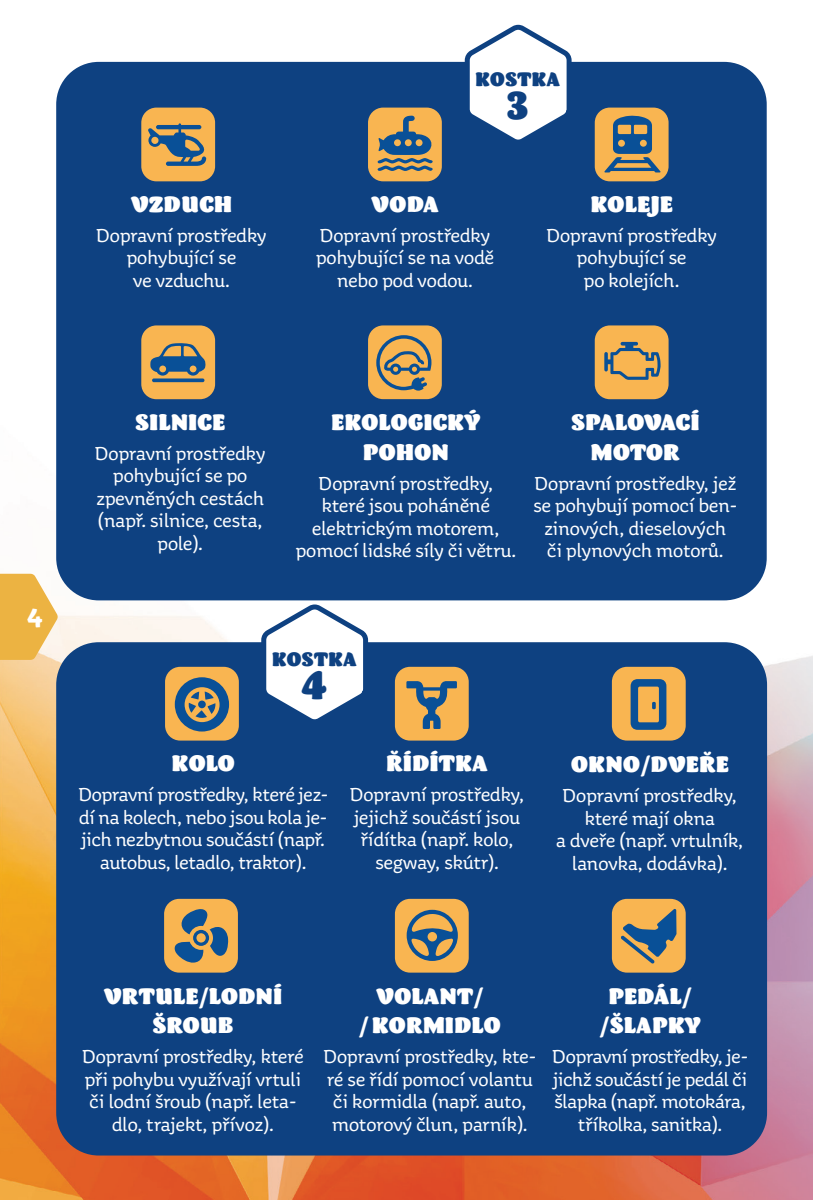
<style>
.page{position:relative;width:813px;height:1200px;background:#fff}
.page>*{position:absolute;margin:0;border:0;box-sizing:border-box;transform-origin:0 0}
.t1{font:37.5px "Barricada Pro";color:#0e4181}
.t2{font:700 30px "Aniuk";color:#fff}
.t3{font:23px/30px "Barricada Pro";letter-spacing:.025em;color:#fff;text-align:center}
.t4{font:23px/30px "Barricada Pro";letter-spacing:.005em;color:#fff;text-align:center}
.t5{font:20.5px/22.5px "Aniuk";color:#fff;text-align:center}
.t6{font:20px "Barricada Pro";letter-spacing:.025em;color:#0e4181}
</style>
<div class="page">
<img style="left:0;top:61px;width:812px;height:1139px">
<div style="left:56px;top:642px;width:711px;height:514px;background:#0e4181;border-radius:43px"></div>
<div style="left:56px;top:62px;width:710px;height:538px;background:#0e4181;border-radius:43px"></div>
<div style="left:165px;top:667px;width:74px;height:74px;background:#f9b551;border-radius:15px"></div>
<svg style="left:175px;top:677px;width:54px;height:55px"></svg>
<div style="left:164px;top:899px;width:74px;height:74px;background:#f9b551;border-radius:15px"></div>
<svg style="left:174px;top:909px;width:54px;height:54px"></svg>
<div style="left:395px;top:667px;width:73px;height:74px;background:#f9b551;border-radius:15px"></div>
<svg style="left:406px;top:681px;width:51px;height:48px"></svg>
<div style="left:395px;top:899px;width:73px;height:74px;background:#f9b551;border-radius:15px"></div>
<svg style="left:406px;top:910px;width:52px;height:51px"></svg>
<div style="left:612px;top:667px;width:73px;height:74px;background:#f9b551;border-radius:15px"></div>
<svg style="left:630px;top:679px;width:36px;height:51px"></svg>
<div style="left:612px;top:899px;width:73px;height:74px;background:#f9b551;border-radius:15px"></div>
<svg style="left:621px;top:909px;width:55px;height:55px"></svg>
<div style="left:141px;top:108px;width:74px;height:73px;background:#f9b551;border-radius:15px"></div>
<svg style="left:148px;top:123px;width:59px;height:43px"></svg>
<div style="left:141px;top:325px;width:74px;height:74px;background:#f9b551;border-radius:15px"></div>
<svg style="left:152px;top:378px;width:52px;height:4px"></svg>
<svg style="left:150px;top:343px;width:56px;height:33px"></svg>
<div style="left:368px;top:108px;width:74px;height:73px;background:#f9b551;border-radius:15px"></div>
<svg style="left:377px;top:116px;width:55px;height:55px"></svg>
<div style="left:368px;top:325px;width:74px;height:74px;background:#f9b551;border-radius:15px"></div>
<svg style="left:376px;top:335px;width:55px;height:56px"></svg>
<div style="left:594px;top:108px;width:74px;height:73px;background:#f9b551;border-radius:15px"></div>
<svg style="left:604px;top:116px;width:56px;height:57px"></svg>
<div style="left:594px;top:325px;width:74px;height:74px;background:#f9b551;border-radius:15px"></div>
<svg style="left:604px;top:342px;width:56px;height:38px"></svg>
<svg style="left:461px;top:24px;width:115px;height:116px"></svg>
<svg style="left:258px;top:601px;width:114px;height:119px"></svg>
<svg style="left:0;top:574px;width:58px;height:86px;background:#efc065"></svg>
<p class="t3" style="left:131px;top:189px;width:102px">VZDUCH</p>
<p class="t5" style="left:96px;top:224px;width:172px">Dopravní prostředky pohybující se<br>ve vzduchu.</p>
<p class="t6" style="left:475px;top:67px;width:86px">KOSTKA</p>
<h1 class="t1" style="left:507px;top:79px;width:23px">3</h1>
<p class="t3" style="left:371px;top:189px;width:68px">VODA</p>
<p class="t5" style="left:316px;top:224px;width:179px">Dopravní prostředky pohybující se na vodě nebo pod vodou.</p>
<p class="t3" style="left:590px;top:189px;width:83px">KOLEJE</p>
<p class="t5" style="left:546px;top:224px;width:172px">Dopravní prostředky pohybující se<br>po kolejích.</p>
<h2 class="t2" style="left:27px;top:595px;width:17px">4</h2>
<p class="t3" style="left:135px;top:407px;width:91px">SILNICE</p>
<p class="t5" style="left:95px;top:442px;width:172px">Dopravní prostředky pohybující se po zpevněných cestách (např. silnice, cesta, pole).</p>
<p class="t3" style="left:331px;top:407px;width:150px">EKOLOGICKÝ<br>POHON</p>
<p class="t5" style="left:296px;top:472px;width:222px">Dopravní prostředky, které jsou poháněné elektrickým motorem, pomocí lidské síly či větru.</p>
<p class="t4" style="left:571px;top:407px;width:129px">SPALOVACÍ<br>MOTOR</p>
<p class="t5" style="left:533px;top:472px;width:205px">Dopravní prostředky, jež se pohybují pomocí ben&shy;zinových, dieselových<br>či plynových motorů.</p>
<p class="t6" style="left:272px;top:647px;width:86px">KOSTKA</p>
<h1 class="t1" style="left:302px;top:658px;width:27px">4</h1>
<p class="t3" style="left:172px;top:749px;width:64px">KOLO</p>
<p class="t5" style="left:78px;top:783px;width:251px">Dopravní prostředky, které jez&shy;dí na kolech, nebo jsou kola je&shy;jich nezbytnou součástí (např. autobus, letadlo, traktor).</p>
<p class="t3" style="left:386px;top:749px;width:103px">ŘÍDÍTKA</p>
<p class="t5" style="left:350px;top:783px;width:176px">Dopravní prostředky, jejichž součástí jsou řídítka (např. kolo, segway, skútr).</p>
<p class="t3" style="left:571px;top:749px;width:159px">OKNO/DVEŘE</p>
<p class="t5" style="left:556px;top:784px;width:189px">Dopravní prostředky, které mají okna<br>a dveře (např. vrtulník, lanovka, dodávka).</p>
<p class="t3" style="left:104px;top:981px;width:179px">VRTULE/LODNÍ<br>ŠROUB</p>
<p class="t5" style="left:82px;top:1045px;width:223px">Dopravní prostředky, které při pohybu využívají vrtuli či lodní šroub (např. leta&shy;dlo, trajekt, přívoz).</p>
<p class="t3" style="left:359px;top:981px;width:143px">VOLANT/<br>/ KORMIDLO</p>
<p class="t5" style="left:323px;top:1045px;width:214px">Dopravní prostředky, kte&shy;ré se řídí pomocí volantu či kormidla (např. auto, motorový člun, parník).</p>
<p class="t3" style="left:599px;top:981px;width:102px">PEDÁL/<br>/ ŠLAPKY</p>
<p class="t5" style="left:552px;top:1045px;width:197px">Dopravní prostředky, je&shy;jichž součástí je pedál či šlapka (např. motokára, tříkolka, sanitka).</p>
</div>
